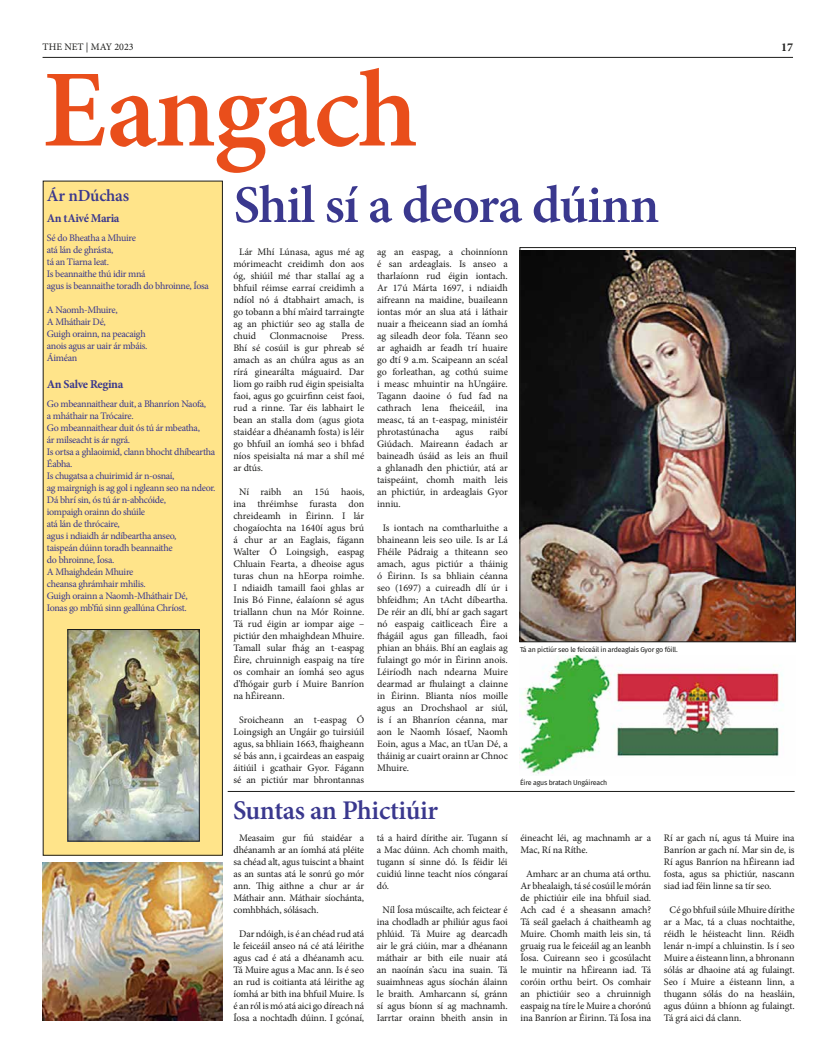
<style>
.page{position:relative;width:837px;height:1063px;background:#fff}
.page>*{position:absolute;margin:0;border:0;box-sizing:border-box;transform-origin:0 0}
.t1{font:600 110px "Minion Pro";letter-spacing:-.015em;color:#e94e1b}
.t2{font:600 53px "Minion Pro";letter-spacing:-.02em;color:#3a388e}
.t3{font:600 27px "Minion Pro";letter-spacing:-.015em;color:#3a388e}
.t4{font:600 17px "Minion Pro";letter-spacing:-.015em;color:#3a388e}
.t5{font:700 12px "Minion Pro";letter-spacing:-.03em;color:#3a388e}
.t6{font:700 12px "Minion Pro";color:#1d1d1b}
.t7{font:10px/12px "Minion Pro";letter-spacing:-.01em;color:#1d1d1b;text-align:justify}
.t8{font:10px/12px "Minion Pro";letter-spacing:-.03em;color:#3a388e}
.t9{font:7px "Fira Sans";letter-spacing:-.03em;color:#1d1d1b}
</style>
<div class="page">
<hr style="left:43px;top:57px;width:749px;height:1px;background:#1d1d1b">
<div style="left:43px;top:181px;width:179px;height:674px;background:#ffe48a"></div>
<div style="left:43px;top:181px;width:180px;height:675px;border:1px solid #1d1d1b"></div>
<img style="left:70px;top:631px;width:127px;height:208px">
<hr style="left:227px;top:791px;width:567px;height:1px;background:#1d1d1b">
<img style="left:521px;top:250px;width:272px;height:390px">
<div style="left:519px;top:247px;width:276px;height:395px;border:1px solid #1d1d1b"></div>
<img style="left:519px;top:655px;width:265px;height:119px">
<img style="left:43px;top:863px;width:180px;height:158px">
<p class="t7" style="left:43px;top:41px;width:93px">THE NET | MAY 2023</p>
<p class="t6" style="left:780px;top:39px;width:13px">17</p>
<h1 class="t1" style="left:43px;top:34px;width:376px">Eangach</h1>
<h3 class="t4" style="left:47px;top:183px;width:84px">Ár nDúchas</h3>
<p class="t5" style="left:47px;top:210px;width:74px">An tAivé Maria</p>
<p class="t8" style="left:47px;top:232px;width:163px">Sé do Bheatha a Mhuire<br>atá lán de ghrásta,<br>tá an Tiarna leat.<br>Is beannaithe thú idir mná<br>agus is beannaithe toradh do bhroinne, Íosa</p>
<p class="t8" style="left:47px;top:304px;width:102px">A Naomh-Mhuire,<br>A Mháthair Dé,<br>Guigh orainn, na peacaigh anois agus ar uair ár mbáis.<br>Áiméan</p>
<p class="t5" style="left:47px;top:375px;width:78px">An Salve Regina</p>
<p class="t8" style="left:47px;top:398px;width:170px">Go mbeannaithear duit, a Bhanríon Naofa,<br>a mháthair na Trócaire.<br>Go mbeannaithear duit ós tú ár mbeatha,<br>ár milseacht is ár ngrá.<br>Is ortsa a ghlaoimid, clann bhocht dhíbeartha<br>Éabha.<br>Is chugatsa a chuirimid ár n-osnaí,<br>ag mairgnigh is ag gol i ngleann seo na ndeor.<br>Dá bhrí sin, ós tú ár n-abhcóide,<br>iompaigh orainn do shúile<br>atá lán de thrócaire,<br>agus i ndiaidh ár ndíbeartha anseo,<br>taispeán dúinn toradh beannaithe<br>do bhroinne, Íosa.<br>A Mhaighdeán Mhuire<br>cheansa ghrámhair mhilis.<br>Guigh orainn a Naomh-Mháthair Dé,<br>Ionas go mb’fiú sinn geallúna Chríost.</p>
<h2 class="t2" style="left:233px;top:168px;width:427px">Shil sí a deora dúinn</h2>
<p class="t7" style="left:233px;top:246px;width:132px;text-indent:6px">Lár Mhí Lúnasa, agus mé ag mórimeacht creidimh don aos óg, shiúil mé thar stallaí ag a bhfuil réimse earraí creidimh a ndíol nó á dtabhairt amach, is go tobann a bhí m’aird tarraingte ag an phictiúr seo ag stalla de chuid</p>
<p class="t7" style="left:270px;top:330px;width:59px">Clonmacnoise</p>
<p class="t7" style="left:233px;top:330px;width:132px;text-indent:108px">Press.<br>Bhí sé cosúil is gur phreab sé amach as an chúlra agus as an rírá ginearálta máguaird. Dar liom go raibh rud éigin speisialta faoi, agus go gcuirfinn ceist faoi, rud a rinne. Tar éis labhairt le bean an stalla dom (agus giota staidéar a dhéanamh fosta) is léir go bhfuil an íomhá seo i bhfad níos speisialta ná mar a shíl mé ar dtús.</p>
<p class="t7" style="left:233px;top:486px;width:132px;text-indent:6px">Ní raibh an 15ú haois, ina thréimhse furasta don chreideamh in Éirinn. I lár chogaíochta na 1640í agus brú á chur ar an Eaglais, fágann Walter Ó Loingsigh, easpag Chluain Fearta, a dheoise agus turas chun na hEorpa roimhe.<br>I ndiaidh tamaill faoi ghlas ar Inis Bó Finne, éalaíonn sé agus triallann chun na Mór Roinne.<br>Tá rud éigin ar iompar aige – pictiúr den mhaighdean Mhuire.<br>Tamall sular fhág an t-easpag Éire, chruinnigh easpaig na tíre os comhair an íomhá seo agus d’fhógair gurb í Muire Banríon na hÉireann.</p>
<p class="t7" style="left:233px;top:714px;width:132px;text-align:center">Sroicheann an t-easpag Ó<br>Loingsigh an Ungáir go tuirsiúil agus, sa bhliain 1663, fhaigheann sé bás ann, i gcairdeas an easpaig áitiúil i gcathair Gyor. Fágann sé an pictiúr mar bhrontannas</p>
<p class="t7" style="left:377px;top:246px;width:132px">ag an easpag, a choinníonn é san ardeaglais. Is anseo a tharlaíonn rud éigin iontach.<br>Ar 17ú Márta 1697, i ndiaidh aifreann na maidine, buaileann iontas mór an slua atá i láthair nuair a fheiceann siad an íomhá ag sileadh deor fola. Téann seo ar aghaidh ar feadh trí huaire go dtí 9 a.m. Scaipeann an scéal go forleathan, ag cothú suime i measc mhuintir na hUngáire.<br>Tagann daoine ó fud fad na cathrach lena fheiceáil, ina measc, tá an t-easpag, ministéir phrotastúnacha</p>
<p class="t7" style="left:377px;top:426px;width:132px;text-indent:112px">raibí Giúdach. Maireann éadach ar baineadh úsáid as leis an fhuil a ghlanadh den phictiúr, atá ar taispeáint, chomh maith leis an phictiúr, in ardeaglais Gyor inniu.</p>
<p class="t7" style="left:377px;top:522px;width:132px;text-indent:6px">Is iontach na comtharluithe a bhaineann leis seo uile. Is ar Lá Fhéile Pádraig a thiteann seo amach, agus pictiúr a tháinig ó Éirinn. Is sa bhliain céanna seo (1697) a cuireadh dlí úr i bhfeidhm; An tAcht díbeartha.<br>De réir an dlí, bhí ar gach sagart nó easpaig caitliceach Éire a fhágáil agus gan filleadh, faoi phian an bháis. Bhí an eaglais ag fulaingt go mór in Éirinn anois.<br>Léiríodh nach ndearna Muire dearmad ar fhulaingt a clainne in Éirinn. Blianta níos moille agus an Drochshaol ar siúl, is í an Bhanríon céanna, mar aon le Naomh Iósaef, Naomh Eoin, agus a Mac, an tUan Dé, a tháinig ar cuairt orainn ar Chnoc Mhuire.</p>
<p class="t7" style="left:455px;top:426px;width:19px">agus</p>
<h3 class="t3" style="left:233px;top:791px;width:206px">Suntas an Phictiúir</h3>
<p class="t7" style="left:233px;top:832px;width:132px;text-indent:6px">Measaim gur fiú staidéar a dhéanamh ar an íomhá atá pléite sa chéad alt, agus tuiscint a bhaint as an suntas atá le sonrú go mór ann. Thig aithne a chur ar ár Máthair ann. Máthair síochánta, comhbhách, sólásach.</p>
<p class="t7" style="left:233px;top:928px;width:132px;text-align:center">Dar ndóigh, is é an chéad rud atá le feiceáil anseo ná cé atá léirithe agus cad é atá a dhéanamh acu.<br>Tá Muire agus a Mac ann. Is é seo an rud is coitianta atá léirithe ag íomhá ar bith ina bhfuil Muire. Is é an ról is mó atá aici go díreach ná<br>Íosa a nochtadh dúinn. I gcónaí,</p>
<p class="t7" style="left:377px;top:832px;width:132px">tá a haird dírithe air. Tugann sí a Mac dúinn. Ach chomh maith, tugann sí sinne dó. Is féidir léi cuidiú linne teacht níos cóngaraí dó.</p>
<p class="t7" style="left:377px;top:904px;width:132px;text-align:center">Níl Íosa múscailte, ach feictear é ina chodladh ar philiúr agus faoi phlúid. Tá Muire ag dearcadh air le grá ciúin, mar a dhéanann máthair ar bith eile nuair atá an naoínán s’acu ina suain. Tá suaimhneas agus síochán álainn le braith. Amharcann sí, gránn sí agus bíonn sí ag machnamh.<br>Iarrtar orainn bheith ansin in</p>
<p class="t9" style="left:520px;top:645px;width:159px">Tá an pictiúr seo le feiceáil in ardeaglais Gyor go fóill.</p>
<p class="t9" style="left:520px;top:778px;width:89px">Éire agus bratach Ungáireach</p>
<p class="t7" style="left:520px;top:832px;width:132px">éineacht léi, ag machnamh ar a<br>Mac, Rí na Ríthe.</p>
<p class="t7" style="left:520px;top:868px;width:132px;text-align:center">Amharc ar an chuma atá orthu.<br>Ar bhealaigh, tá sé cosúil le mórán de phictiúir eile ina bhfuil siad.<br>Ach cad é a sheasann amach?<br>Tá seál gaelach á chaitheamh ag<br>Muire. Chomh maith leis sin, tá gruaig rua le feiceáil ag an leanbh<br>Íosa. Cuireann seo i gcosúlacht le muintir na hÉireann iad. Tá coróin orthu beirt. Os comhair an phictiúir seo a chruinnigh easpaig na tíre le Muire a chorónú ina Banríon ar Éirinn. Tá Íosa ina</p>
<p class="t7" style="left:663px;top:832px;width:132px">Rí ar gach ní, agus tá Muire ina Banríon ar gach ní. Mar sin de, is Rí agus Banríon na hÉireann iad fosta, agus sa phictiúr, nascann siad iad féin linne sa tír seo.</p>
<p class="t7" style="left:663px;top:904px;width:132px;text-indent:6px">Cé go bhfuil súile Mhuire dírithe ar a Mac, tá a cluas nochtaithe, réidh le héisteacht linn. Réidh lenár n-impí a chluinstin. Is í seo Muire a éisteann linn, a bhronann sólás ar dhaoine atá ag fulaingt.<br>Seo í Muire a éisteann linn, a thugann sólás do na heasláin, agus dúinn a bhíonn ag fulaingt.<br>Tá grá aici dá clann.</p>
</div>
